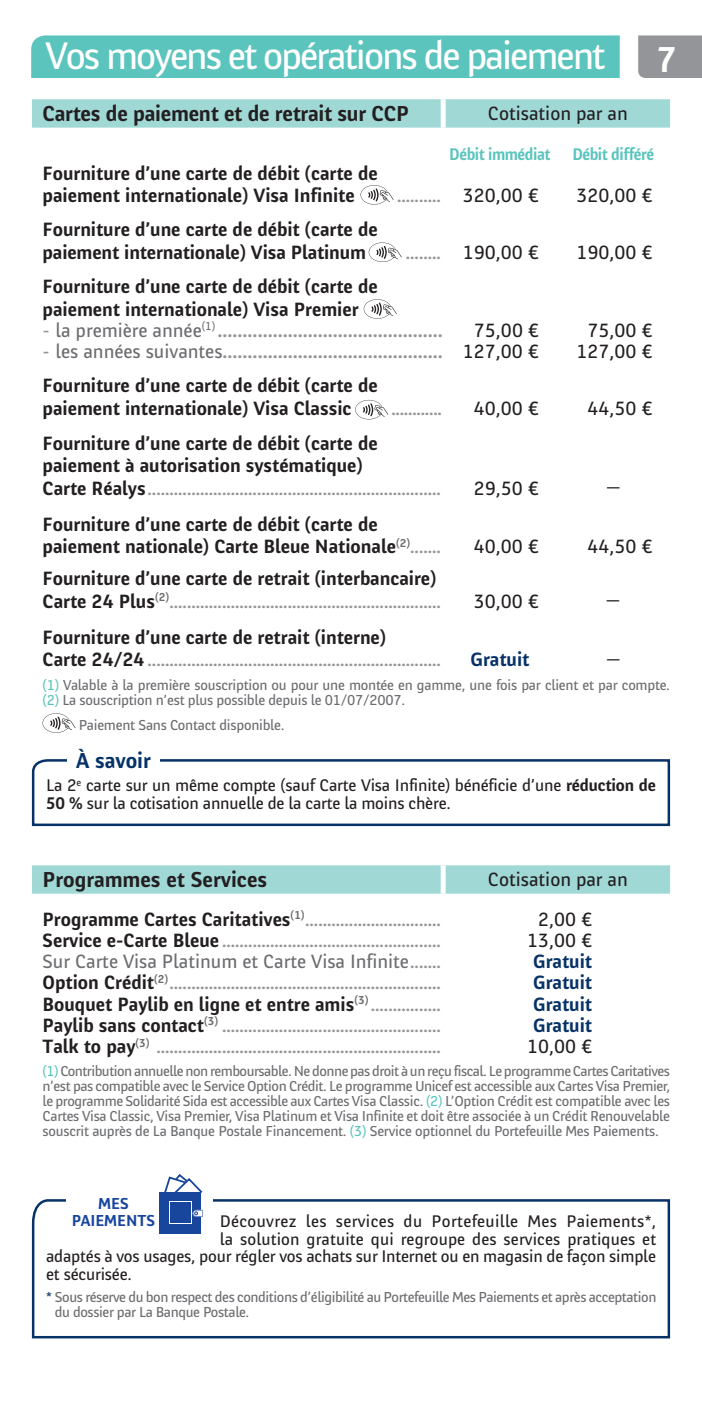
<style>
.page{position:relative;width:702px;height:1404px;background:#fff}
.page>*{position:absolute;margin:0;border:0;box-sizing:border-box;transform-origin:0 0}
.t1{font:40px "LBP";letter-spacing:-.05em;color:#fff}
.t2{font:700 37.5px "LBP";color:#fff}
.t3{font:700 22.5px "LBP";letter-spacing:-.01em;color:#231f20}
.t4{font:700 22.5px "LBP";color:#073268}
.t5{font:700 20px/22.5px "LBP";color:#231f20}
.t6{font:700 20px "LBP";color:#939598}
.t7{font:20px "LBP";color:#231f20}
.t8{font:20px "LBP";color:#6c6d70}
.t9{font:700 20px "LBP";color:#073268}
.t10{font:700 17.5px "LBP";color:#939598}
.t11{font:17.5px/17.5px "LBP";letter-spacing:-.01em;color:#231f20}
.t12{font:17.5px "LBP";letter-spacing:.02em;color:#231f20}
.t13{font:700 17.5px "LBP";letter-spacing:-.025em;color:#5ac4bd;scale:.95 1}
.t14{font:700 16.5px/16.5px "LBP";color:#18469d;text-align:center}
.t15{font:15px/15px "LBP";letter-spacing:-.015em;color:#6c6d70}
.s1{font-weight:400;font-size:20px;color:#231f20}
.s2{font-weight:400}
.s3{font-weight:400;color:#6c6d70}
.s4{font-weight:400;color:#231f20}
.s5{font-size:20px;color:#231f20}
.s6{font-size:17.5px;color:#939598}
.s7{color:#5ac4bd}
.s8{font-weight:700}
.s9{font-weight:700;font-size:17.5px;color:#939598}
.s10{color:#073268}
</style>
<div class="page">
<div style="left:31px;top:35px;width:588px;height:43px;background:#5ac4bd"></div>
<svg style="left:31px;top:1199px;width:640px;height:140px"></svg>
<div style="left:67px;top:1165px;width:146px;height:71px;background:#fff"></div>
<div style="left:159px;top:1191px;width:42px;height:42px;background:#18469d"></div>
<svg style="left:160px;top:1174px;width:42px;height:42px"></svg>
<div style="left:32px;top:865px;width:638px;height:28px;background:#a0d8d6"></div>
<div style="left:440px;top:865px;width:5px;height:28px;background:#fff"></div>
<svg style="left:32px;top:99px;width:638px;height:29px;background:#a2d8d6"></svg>
<div style="left:440px;top:99px;width:5px;height:29px;background:#fff"></div>
<svg style="left:43px;top:713px;width:32px;height:19px"></svg>
<svg style="left:31px;top:759px;width:640px;height:68px"></svg>
<div style="left:67px;top:745px;width:92px;height:28px;background:#fff"></div>
<svg style="left:369px;top:242px;width:32px;height:20px"></svg>
<svg style="left:364px;top:299px;width:33px;height:20px"></svg>
<svg style="left:360px;top:185px;width:33px;height:19px"></svg>
<svg style="left:355px;top:400px;width:33px;height:19px"></svg>
<div style="left:638px;top:35px;width:64px;height:43px;background:#939598"></div>
<h1 class="t1" style="left:45px;top:35px;width:561px">Vos moyens et opérations de paiement</h1>
<h2 class="t2" style="left:656px;top:39px;width:22px">7</h2>
<h3 class="t3" style="left:43px;top:101px;width:368px">Cartes de paiement et de retrait sur CCP</h3>
<h3 class="t7" style="left:488px;top:102px;width:141px">Cotisation par an</h3>
<p class="t13" style="left:449px;top:144px;width:108px">Débit immédiat</p>
<p class="t13" style="left:572px;top:144px;width:87px">Débit différé</p>
<h3 class="t5" style="left:43px;top:162px;width:336px">Fourniture d’une carte de débit (carte de paiement internationale) Visa Infinite</h3>
<p class="t10" style="left:397px;top:187px;width:143px">.......... <span class="s1">320,00 €</span></p>
<h3 class="t7" style="left:576px;top:185px;width:77px">320,00 €</h3>
<h3 class="t5" style="left:43px;top:219px;width:336px">Fourniture d’une carte de débit (carte de paiement internationale) Visa Platinum</h3>
<p class="t10" style="left:406px;top:243px;width:134px">........ <span class="s1">190,00 €</span></p>
<h3 class="t7" style="left:576px;top:241px;width:77px">190,00 €</h3>
<h3 class="t5" style="left:43px;top:275px;width:336px">Fourniture d’une carte de débit (carte de paiement internationale) Visa Premier</h3>
<h3 class="t6" style="left:43px;top:319px;width:402px"><span class="s2">-</span> <span class="s3">la première année</span><sup>(1)</sup> .............................................</h3>
<h3 class="t7" style="left:474px;top:319px;width:66px">75,00 €</h3>
<h3 class="t7" style="left:587px;top:319px;width:66px">75,00 €</h3>
<h3 class="t6" style="left:43px;top:341px;width:498px"><span class="s2">-</span> <span class="s3">les années suivantes</span>............................................ <span class="s4">127,00 €</span></h3>
<h3 class="t7" style="left:576px;top:341px;width:77px">127,00 €</h3>
<h3 class="t5" style="left:42px;top:374px;width:337px">Fourniture d’une carte de débit (carte de paiement internationale) Visa Classic</h3>
<p class="t10" style="left:391px;top:399px;width:52px">............</p>
<h3 class="t7" style="left:474px;top:397px;width:66px">40,00 €</h3>
<h3 class="t7" style="left:587px;top:397px;width:66px">44,50 €</h3>
<h3 class="t5" style="left:43px;top:432px;width:336px">Fourniture d’une carte de débit (carte de paiement à autorisation systématique)</h3>
<p class="t10" style="left:43px;top:479px;width:400px"><span class="s5">Carte Réalys</span>...................................................................</p>
<h3 class="t7" style="left:474px;top:477px;width:66px">29,50 €</h3>
<h3 class="t7" style="left:607px;top:470px;width:14px">_</h3>
<h3 class="t5" style="left:43px;top:513px;width:400px">Fourniture d’une carte de débit (carte de paiement nationale) Carte Bleue Nationale<sup>(2)</sup><span class="s6">.......</span></h3>
<h3 class="t7" style="left:474px;top:536px;width:66px">40,00 €</h3>
<h3 class="t7" style="left:587px;top:536px;width:66px">44,50 €</h3>
<h3 class="t5" style="left:43px;top:567px;width:395px">Fourniture d’une carte de retrait (interbancaire)</h3>
<p class="t10" style="left:43px;top:592px;width:400px"><span class="s5">Carte 24 Plus</span><sup>(2)</sup>..............................................................</p>
<h3 class="t7" style="left:474px;top:590px;width:66px">30,00 €</h3>
<h3 class="t7" style="left:606px;top:583px;width:14px">_</h3>
<h3 class="t5" style="left:43px;top:626px;width:345px">Fourniture d’une carte de retrait (interne)</h3>
<p class="t10" style="left:43px;top:651px;width:400px"><span class="s5">Carte 24/24</span> ...................................................................</p>
<h3 class="t9" style="left:470px;top:649px;width:61px">Gratuit</h3>
<h3 class="t7" style="left:607px;top:641px;width:14px">_</h3>
<p class="t15" style="left:43px;top:677px;width:629px"><span class="s7">(1)</span> Valable à la première souscription ou pour une montée en gamme, une fois par client et par compte. <span class="s7">(2)</span> La souscription n’est plus possible depuis le 01/07/2007.</p>
<p class="t15" style="left:79px;top:718px;width:207px">Paiement Sans Contact disponible.</p>
<h3 class="t4" style="left:76px;top:748px;width:76px">À savoir</h3>
<p class="t11" style="left:46px;top:776px;width:611px">La 2<sup>e</sup> carte sur un même compte (sauf Carte Visa Infinite) bénéficie d’une <span class="s8">réduction de<br>50 %</span> sur la cotisation annuelle de la carte la moins chère.</p>
<h3 class="t3" style="left:43px;top:867px;width:226px">Programmes et Services</h3>
<h3 class="t7" style="left:488px;top:868px;width:141px">Cotisation par an</h3>
<p class="t10" style="left:43px;top:910px;width:400px"><span class="s5">Programme Cartes Caritatives</span><sup>(1)</sup>...............................</p>
<h3 class="t7" style="left:538px;top:908px;width:55px">2,00 €</h3>
<p class="t10" style="left:43px;top:931px;width:400px"><span class="s5">Service e-Carte Bleue</span> ..................................................</p>
<h3 class="t7" style="left:527px;top:929px;width:66px">13,00 €</h3>
<h3 class="t8" style="left:43px;top:950px;width:400px">Sur Carte Visa Platinum et Carte Visa Infinite<span class="s9">.......</span></h3>
<h3 class="t9" style="left:533px;top:950px;width:61px">Gratuit</h3>
<p class="t10" style="left:43px;top:974px;width:400px"><span class="s5">Option Crédit</span><sup>(2)</sup>..............................................................</p>
<h3 class="t9" style="left:533px;top:971px;width:61px">Gratuit</h3>
<h3 class="t5" style="left:43px;top:992px;width:400px">Bouquet Paylib en ligne et entre amis<sup>(3)</sup> <span class="s6">................</span></h3>
<h3 class="t9" style="left:533px;top:993px;width:61px">Gratuit</h3>
<p class="t10" style="left:43px;top:1016px;width:400px"><span class="s5">Paylib sans contact</span><sup>(3)</sup> ..................................................</p>
<h3 class="t9" style="left:533px;top:1014px;width:61px">Gratuit</h3>
<p class="t10" style="left:43px;top:1037px;width:400px"><span class="s5">Talk to pay</span><sup>(3)</sup> .................................................................</p>
<h3 class="t7" style="left:527px;top:1035px;width:66px">10,00 €</h3>
<p class="t15" style="left:43px;top:1063px;width:629px;text-align:justify"><span class="s7">(1)</span> Contribution annuelle non remboursable. Ne donne pas droit à un reçu fiscal. Le programme Cartes Caritatives n’est pas compatible avec le Service Option Crédit. Le programme Unicef est accessible aux Cartes Visa Premier, le programme Solidarité Sida est accessible aux Cartes Visa Classic. <span class="s7">(2)</span> L’Option Crédit est compatible avec les Cartes Visa Classic, Visa Premier, Visa Platinum et Visa Infinite et doit être associée à un Crédit Renouvelable souscrit auprès de La Banque Postale Financement. <span class="s7">(3)</span> Service optionnel du Portefeuille Mes Paiements.</p>
<p class="t14" style="left:72px;top:1195px;width:85px">MES<br>PAIEMENTS</p>
<p class="t12" style="left:220px;top:1211px;width:438px">Découvrez les services du Portefeuille Mes Paiements*,</p>
<p class="t11" style="left:220px;top:1230px;width:438px">la solution gratuite qui regroupe des services pratiques et</p>
<p class="t11" style="left:46px;top:1247px;width:611px">adaptés à vos usages, pour régler vos achats sur Internet ou en magasin de façon simple</p>
<p class="t11" style="left:46px;top:1265px;width:87px">et sécurisée.</p>
<p class="t15" style="left:55px;top:1289px;width:603px;text-indent:-9px"><span class="s10">*</span> Sous réserve du bon respect des conditions d’éligibilité au Portefeuille Mes Paiements et après acceptation du dossier par La Banque Postale.</p>
</div>
